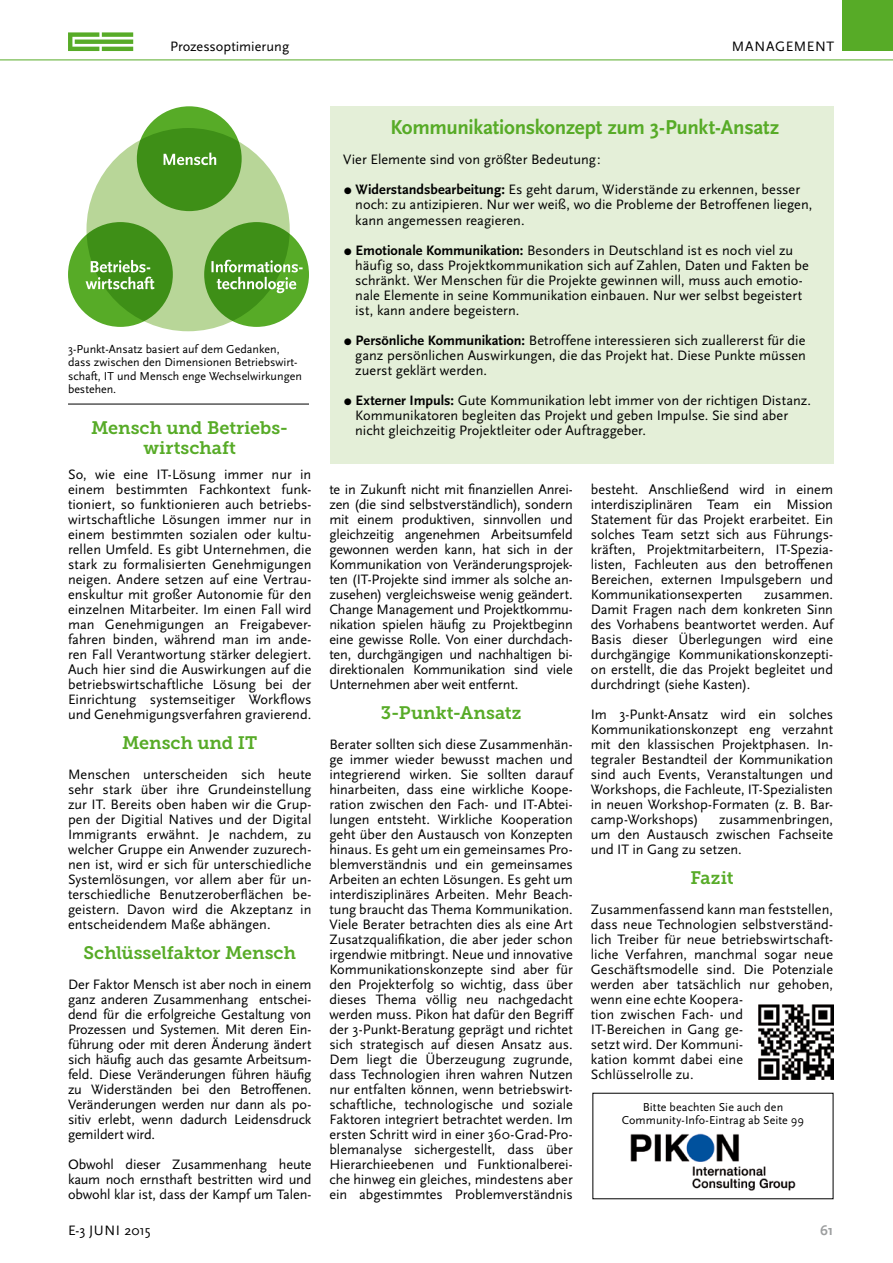
<style>
.page{position:relative;width:893px;height:1263px;background:#fff}
.page>*{position:absolute;margin:0;border:0;box-sizing:border-box;transform-origin:0 0}
.t1{font:700 21px "Scala Sans OT";letter-spacing:-.015em;color:#57ab27}
.t2{font:18px/19.5px "Museo Slab 700";color:#57ab27;text-align:center}
.t3{font:14.25px/15px "Scala Sans OT";color:#000;text-align:justify}
.t4{font:14.25px "Scala Sans OT";letter-spacing:.04em;color:#000}
.t5{font:700 14.25px "Scala Sans OT";color:#9c9e9f}
.t6{font:12px/13.5px "Scala Sans OT";color:#000;text-align:center}
.s1{font-weight:700}
</style>
<div class="page">
<div style="left:842px;top:0;width:51px;height:51px;background:#57ab27"></div>
<hr style="left:0;top:60px;width:893px;height:1px;background:#57ab27">
<svg style="left:68px;top:32px;width:65px;height:19px"></svg>
<img style="left:758px;top:1004px;width:75px;height:75px">
<img style="left:630px;top:1133px;width:166px;height:58px">
<div style="left:330px;top:106px;width:504px;height:358px;background:#e4efd8"></div>
<div style="left:86px;top:128px;width:204px;height:203px;background:#b8d698;border-radius:50%"></div>
<svg style="left:137px;top:106px;width:105px;height:105px;background:#44951c"></svg>
<svg style="left:164px;top:153px;width:52px;height:12px"></svg>
<svg style="left:68px;top:222px;width:105px;height:105px;background:#48991e"></svg>
<svg style="left:86px;top:260px;width:69px;height:29px;background:#7ab35e"></svg>
<svg style="left:204px;top:222px;width:105px;height:105px;background:#48991e"></svg>
<svg style="left:211px;top:260px;width:92px;height:33px;background:#75b156"></svg>
<hr style="left:68px;top:404px;width:241px;height:1px;background:#000">
<p class="t3" style="left:170px;top:39px;width:121px">Prozessoptimierung</p>
<p class="t4" style="left:732px;top:38px;width:104px">MANAGEMENT</p>
<p class="t6" style="left:68px;top:342px;width:235px;text-align:left">3-Punkt-Ansatz basiert auf dem Gedanken, dass zwischen den Dimensionen Betriebswirt&shy;schaft, IT und Mensch enge Wechselwirkungen bestehen.</p>
<p class="t2" style="left:91px;top:418px;width:199px">Mensch und Betriebs&shy;wirtschaft</p>
<p class="t3" style="left:68px;top:467px;width:245px">So, wie eine IT-Lösung immer nur in einem bestimmten Fachkontext funk&shy;tioniert, so funktionieren auch betriebs&shy;wirtschaftliche Lösungen immer nur in einem bestimmten sozialen oder kultu&shy;rellen Umfeld. Es gibt Unternehmen, die stark zu formalisierten Genehmigungen neigen. Andere setzen auf eine Vertrau&shy;enskultur mit großer Autonomie für den einzelnen Mitarbeiter. Im einen Fall wird man Genehmigungen an Freigabever&shy;fahren binden, während man im ande&shy;ren Fall Verantwortung stärker delegiert.<br>Auch hier sind die Auswirkungen auf die betriebswirtschaftliche Lösung bei der Einrichtung systemseitiger Workflows und Genehmigungsverfahren gravierend.</p>
<p class="t2" style="left:122px;top:733px;width:137px">Mensch und IT</p>
<p class="t3" style="left:68px;top:767px;width:245px">Menschen unterscheiden sich heute sehr stark über ihre Grundeinstellung zur IT. Bereits oben haben wir die Grup&shy;pen der Digitial Natives und der Digital Immigrants erwähnt. Je nachdem, zu welcher Gruppe ein Anwender zuzurech&shy;nen ist, wird er sich für unterschiedliche Systemlösungen, vor allem aber für un&shy;terschiedliche Benutzeroberflächen be&shy;geistern. Davon wird die Akzeptanz in entscheidendem Maße abhängen.</p>
<p class="t2" style="left:84px;top:943px;width:214px">Schlüsselfaktor Mensch</p>
<p class="t3" style="left:68px;top:977px;width:245px">Der Faktor Mensch ist aber noch in einem ganz anderen Zusammenhang entschei&shy;dend für die erfolgreiche Gestaltung von Prozessen und Systemen. Mit deren Ein&shy;führung oder mit deren Änderung ändert sich häufig auch das gesamte Arbeitsum&shy;feld. Diese Veränderungen führen häufig zu Widerständen bei den Betroffenen.<br>Veränderungen werden nur dann als po&shy;sitiv erlebt, wenn dadurch Leidensdruck gemildert wird.</p>
<p class="t3" style="left:68px;top:1157px;width:245px">Obwohl dieser Zusammenhang heute kaum noch ernsthaft bestritten wird und obwohl klar ist, dass der Kampf um Talen-</p>
<h1 class="t1" style="left:390px;top:115px;width:390px">Kommunikationskonzept zum 3-Punkt-Ansatz</h1>
<p class="t3" style="left:343px;top:152px;width:259px">Vier Elemente sind von größter Bedeutung:</p>
<p class="t3" style="left:355px;top:182px;width:459px;text-align:left;text-indent:-12px">○ <span class="s1">Widerstandsbearbeitung:</span> Es geht darum, Widerstände zu erkennen, besser noch: zu antizipieren. Nur wer weiß, wo die Probleme der Betroffenen liegen, kann angemessen reagieren.</p>
<p class="t3" style="left:355px;top:242px;width:455px;text-align:left;text-indent:-12px">○ <span class="s1">Emotionale Kommunikation:</span> Besonders in Deutschland ist es noch viel zu häufig so, dass Projektkommunikation sich auf Zahlen, Daten und Fakten be schränkt. Wer Menschen für die Projekte gewinnen will, muss auch emotio&shy;nale Elemente in seine Kommunikation einbauen. Nur wer selbst begeistert ist, kann andere begeistern.</p>
<p class="t3" style="left:355px;top:332px;width:452px;text-indent:-12px">○ <span class="s1">Persönliche Kommunikation:</span> Betroffene interessieren sich zuallererst für die ganz persönlichen Auswirkungen, die das Projekt hat. Diese Punkte müssen zuerst geklärt werden.</p>
<p class="t3" style="left:355px;top:392px;width:457px;text-align:left;text-indent:-12px">○ <span class="s1">Externer Impuls:</span> Gute Kommunikation lebt immer von der richtigen Distanz.<br>Kommunikatoren begleiten das Projekt und geben Impulse. Sie sind aber nicht gleichzeitig Projektleiter oder Auftraggeber.</p>
<p class="t3" style="left:329px;top:482px;width:245px">te in Zukunft nicht mit finanziellen Anrei&shy;zen (die sind selbstverständlich), sondern mit einem produktiven, sinnvollen und gleichzeitig angenehmen Arbeitsumfeld gewonnen werden kann, hat sich in der Kommunikation von Veränderungsprojek&shy;ten (IT-Projekte sind immer als solche an&shy;zusehen) vergleichsweise wenig geändert.<br>Change Management und Projektkommu&shy;nikation spielen häufig zu Projektbeginn eine gewisse Rolle. Von einer durchdach&shy;ten, durchgängigen und nachhaltigen bi&shy;direktionalen Kommunikation sind viele Unternehmen aber weit entfernt.</p>
<p class="t2" style="left:381px;top:703px;width:142px">3-Punkt-Ansatz</p>
<p class="t3" style="left:329px;top:737px;width:246px">Berater sollten sich diese Zusammenhän&shy;ge immer wieder bewusst machen und integrierend wirken. Sie sollten darauf hinarbeiten, dass eine wirkliche Koope&shy;ration zwischen den Fach- und IT-Abtei&shy;lungen entsteht. Wirkliche Kooperation geht über den Austausch von Konzepten hinaus. Es geht um ein gemeinsames Pro&shy;blemverständnis und ein gemeinsames Arbeiten an echten Lösungen. Es geht um interdisziplinäres Arbeiten. Mehr Beach&shy;tung braucht das Thema Kommunikation.<br>Viele Berater betrachten dies als eine Art Zusatzqualifikation, die aber jeder schon irgendwie mitbringt. Neue und innovative Kommunikationskonzepte sind aber für den Projekterfolg so wichtig, dass über dieses Thema völlig neu nachgedacht werden muss. Pikon hat dafür den Begriff der 3-Punkt-Beratung geprägt und richtet sich strategisch auf diesen Ansatz aus.<br>Dem liegt die Überzeugung zugrunde, dass Technologien ihren wahren Nutzen nur entfalten können, wenn betriebswirt&shy;schaftliche, technologische und soziale Faktoren integriert betrachtet werden. Im ersten Schritt wird in einer 360-Grad-Pro&shy;blemanalyse sichergestellt, dass über Hierarchieebenen und Funktionalberei&shy;che hinweg ein gleiches, mindestens aber ein abgestimmtes Problemverständnis</p>
<p class="t3" style="left:591px;top:482px;width:244px">besteht. Anschließend wird in einem interdisziplinären Team ein Mission Statement für das Projekt erarbeitet. Ein solches Team setzt sich aus Führungs&shy;kräften, Projektmitarbeitern, IT-Spezia&shy;listen, Fachleuten aus den betroffenen Bereichen, externen Impulsgebern und Kommunikationsexperten</p>
<p class="t3" style="left:591px;top:587px;width:244px;text-indent:173px">zusammen.<br>Damit Fragen nach dem konkreten Sinn des Vorhabens beantwortet werden. Auf Basis dieser Überlegungen wird eine durchgängige Kommunikationskonzepti&shy;on erstellt, die das Projekt begleitet und durchdringt (siehe Kasten).</p>
<p class="t3" style="left:591px;top:707px;width:244px">Im 3-Punkt-Ansatz wird ein solches Kommunikationskonzept eng verzahnt mit den klassischen Projektphasen. In&shy;tegraler Bestandteil der Kommunikation sind auch Events, Veranstaltungen und Workshops, die Fachleute, IT-Spezialisten in neuen Workshop-Formaten (z. B. Bar&shy;camp-Workshops)</p>
<p class="t3" style="left:591px;top:812px;width:244px;text-indent:128px">zusammenbringen, um den Austausch zwischen Fachseite und IT in Gang zu setzen.</p>
<p class="t2" style="left:690px;top:868px;width:45px">Fazit</p>
<p class="t3" style="left:591px;top:902px;width:244px;text-align:left">Zusammenfassend kann man feststellen, dass neue Technologien selbstverständ&shy;lich Treiber für neue betriebswirtschaft&shy;liche Verfahren, manchmal sogar neue<br>Geschäftsmodelle sind. Die Potenziale werden aber tatsächlich nur gehoben, wenn eine echte Koopera-<br>tion zwischen Fach- und<br>IT-Bereichen in Gang ge-<br>setzt wird. Der Kommuni-<br>kation kommt dabei eine<br>Schlüsselrolle zu.</p>
<p class="t6" style="left:622px;top:1100px;width:184px">Bitte beachten Sie auch den<br>Community-Info-Eintrag ab Seite 99</p>
<p class="t3" style="left:68px;top:1223px;width:84px">E-3 JUNI 2015</p>
<p class="t5" style="left:820px;top:1222px;width:15px">61</p>
</div>
